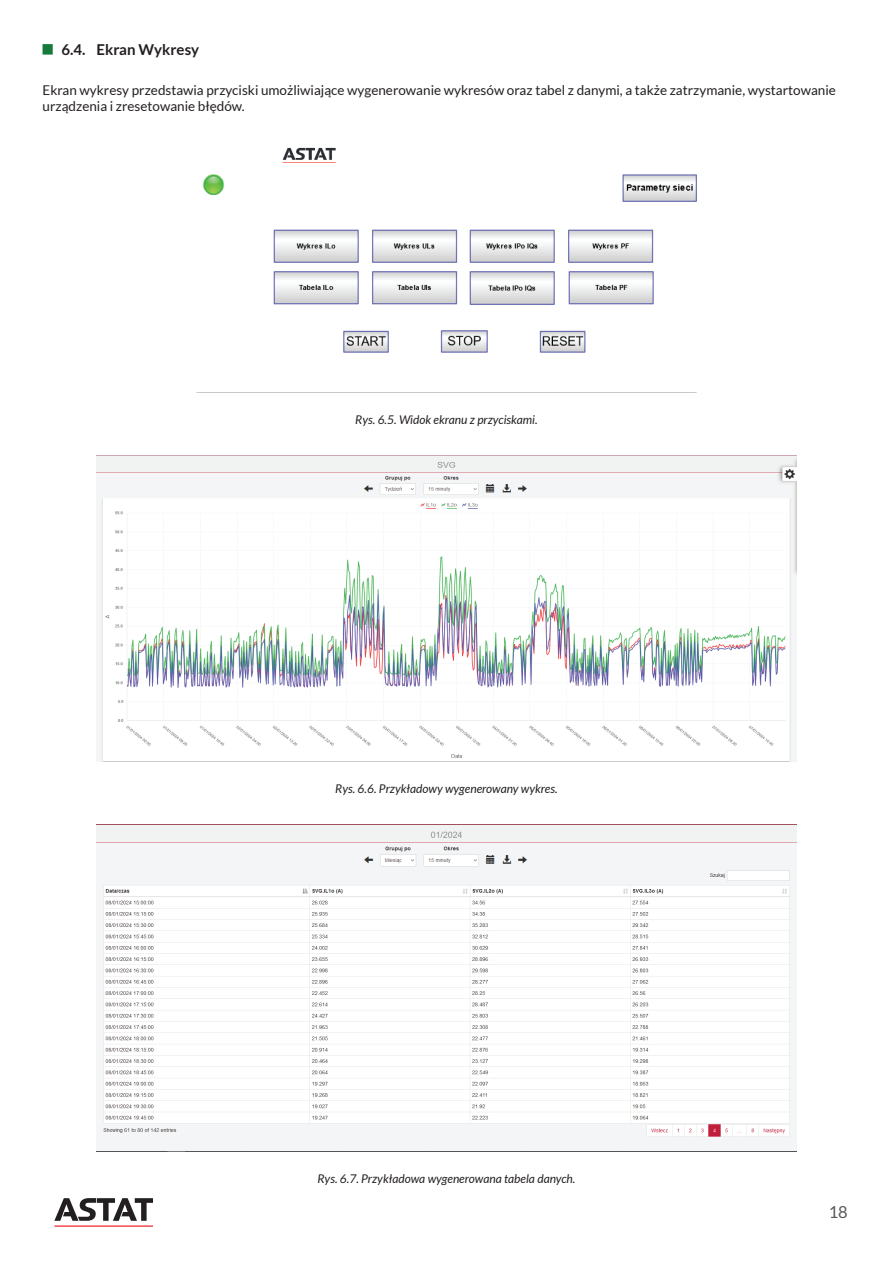
<style>
.page{position:relative;width:893px;height:1263px;background:#fff}
.page>*{position:absolute;margin:0;border:0;box-sizing:border-box;transform-origin:0 0}
.t1{font:16.5px "Lato";color:#57585a}
.t2{font:700 15px "Lato";color:#231f20}
.t3{font:13.5px/16.5px "Lato";color:#231f20}
.t4{font:italic 12px "Lato";color:#231f20}
</style>
<div class="page">
<svg style="left:54px;top:1198px;width:99px;height:23px"></svg>
<hr style="left:54px;top:1225px;width:99px;height:2px;background:#ee1d23">
<div style="left:43px;top:44px;width:10px;height:11px;background:#177a3d"></div>
<img style="left:203px;top:147px;width:494px;height:206px">
<img style="left:97px;top:455px;width:699px;height:306px">
<img style="left:97px;top:824px;width:699px;height:328px">
<p class="t2" style="left:61px;top:41px;width:139px">6.4. Ekran Wykresy</p>
<p class="t3" style="left:43px;top:82px;width:795px">Ekran wykresy przedstawia przyciski umożliwiające wygenerowanie wykresów oraz tabel z danymi, a także zatrzymanie, wystartowanie urządzenia i zresetowanie błędów.</p>
<p class="t4" style="left:355px;top:413px;width:184px">Rys. 6.5. Widok ekranu z przyciskami.</p>
<p class="t4" style="left:335px;top:782px;width:224px">Rys. 6.6. Przykładowy wygenerowany wykres.</p>
<p class="t4" style="left:317px;top:1172px;width:259px">Rys. 6.7. Przykładowa wygenerowana tabela danych.</p>
<p class="t1" style="left:829px;top:1203px;width:21px">18</p>
</div>
